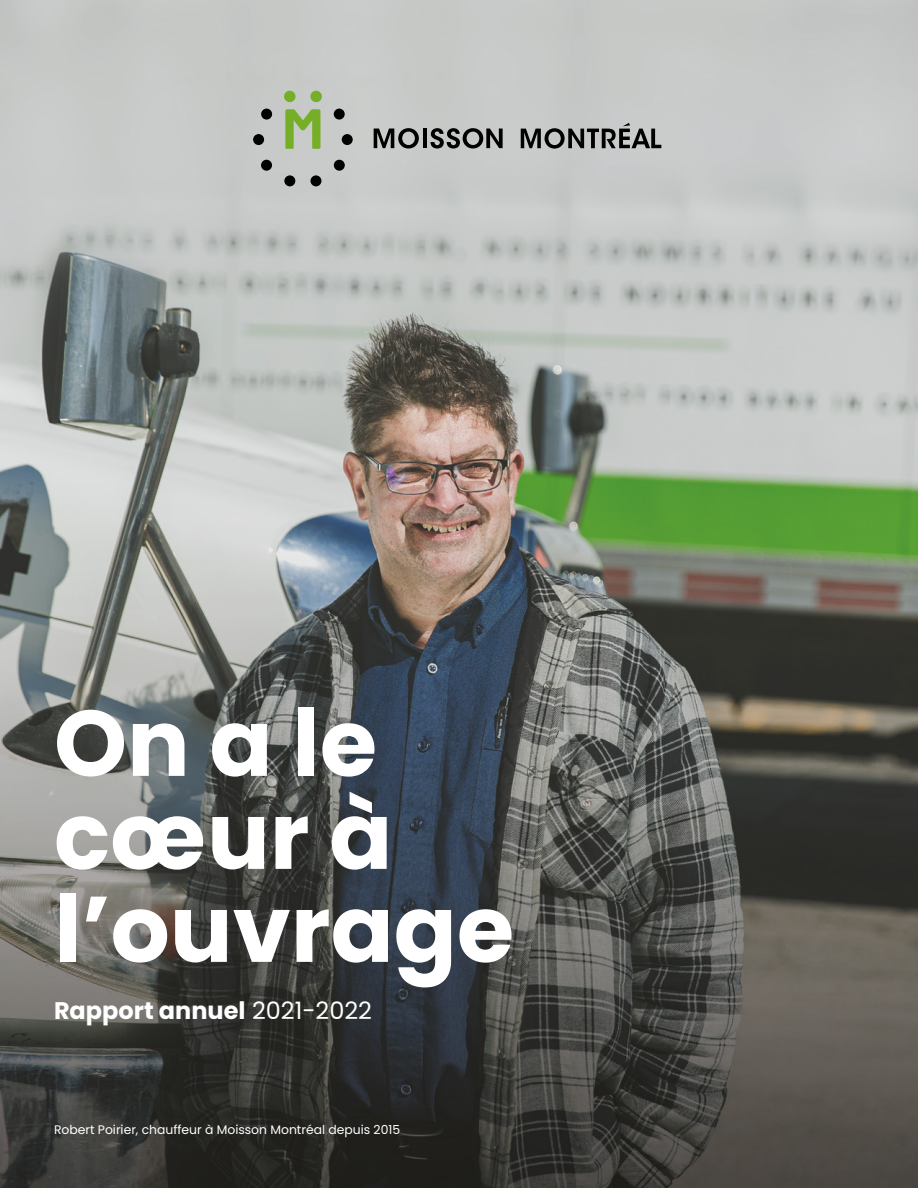
<style>
.page{position:relative;width:918px;height:1188px;background:#fff}
.page>*{position:absolute;margin:0;border:0;box-sizing:border-box;transform-origin:0 0}
.t1{font:700 93px/93px "Poppins";color:#fff}
.t2{font:700 24px "Poppins";color:#fff}
.t3{font:12.3px "Poppins";color:#fff}
.s1{font-weight:400}
</style>
<div class="page">
<img style="left:0;top:0;width:918px;height:1188px">
<svg style="left:285px;top:109px;width:35px;height:40px"></svg>
<svg style="left:374px;top:128px;width:45px;height:21px"></svg>
<hr style="left:423px;top:129px;width:4px;height:19px;background:#000">
<svg style="left:430px;top:128px;width:73px;height:21px;background:#6c6d6c"></svg>
<svg style="left:521px;top:123px;width:140px;height:26px;background:#7f8080"></svg>
<div style="left:261px;top:109px;width:11px;height:11px;background:#000;border-radius:50%"></div>
<div style="left:284px;top:91px;width:12px;height:11px;background:#74af27;border-radius:50%"></div>
<div style="left:310px;top:91px;width:12px;height:11px;background:#74af27;border-radius:50%"></div>
<div style="left:253px;top:134px;width:11px;height:11px;background:#000;border-radius:50%"></div>
<div style="left:261px;top:160px;width:11px;height:11px;background:#000;border-radius:50%"></div>
<div style="left:284px;top:175px;width:11px;height:11px;background:#000;border-radius:50%"></div>
<div style="left:334px;top:109px;width:11px;height:11px;background:#000;border-radius:50%"></div>
<div style="left:342px;top:134px;width:11px;height:11px;background:#000;border-radius:50%"></div>
<div style="left:334px;top:160px;width:11px;height:11px;background:#000;border-radius:50%"></div>
<div style="left:311px;top:175px;width:10px;height:11px;background:#000;border-radius:50%"></div>
<h1 class="t1" style="left:54px;top:697px;width:462px">On a le cœur à l’ouvrage</h1>
<h2 class="t2" style="left:54px;top:996px;width:320px">Rapport annuel <span class="s1">2021-2022</span></h2>
<p class="t3" style="left:54px;top:1123px;width:348px">Robert Poirier, chauffeur à Moisson Montréal depuis 2015</p>
</div>
